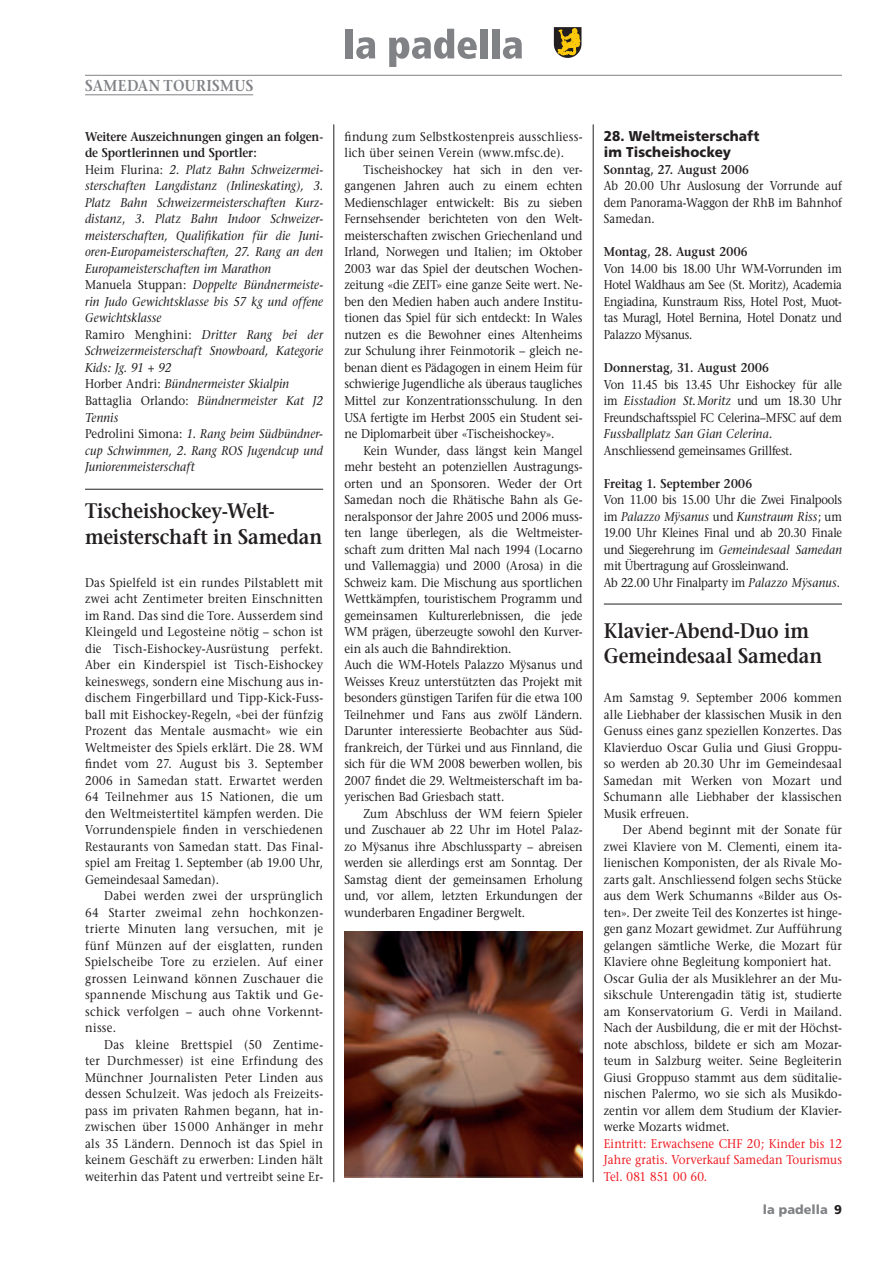
<style>
.page{position:relative;width:893px;height:1263px;background:#fff}
.page>*{position:absolute;margin:0;border:0;box-sizing:border-box;transform-origin:0 0}
.t1{font:600 21px/25.5px "Stone Serif";letter-spacing:-.01em;color:#231f20;scale:.9 1}
.t2{font:600 15.75px "Stone Serif";letter-spacing:.02em;color:#808285;scale:.9 1}
.t3{font:900 14.25px/16.5px "Frutiger";letter-spacing:.01em;color:#231f20;scale:.95 1}
.t4{font:12.75px/16.5px "Stone Serif";color:#231f20;text-align:justify;scale:.9 1}
.t5{font:italic 12.75px/16.5px "Stone Serif";letter-spacing:.015em;color:#231f20;scale:.9 1}
.t6{font:12.75px/16.5px "Stone Serif";color:#231f20;text-align:justify;scale:.88 1}
.t7{font:12.75px/16.5px "Stone Serif";letter-spacing:-.02em;color:#231f20;scale:.88 1}
.t8{font:12.75px/16.5px "Stone Serif";letter-spacing:.01em;color:#ee1d23;text-align:justify;scale:.9 1}
.t9{font:600 12.75px "Stone Serif";letter-spacing:.005em;color:#231f20;scale:.9 1}
.t10{font:12.75px/16.5px "Stone Serif";letter-spacing:.02em;color:#231f20;scale:.9 1}
.t11{font:900 12.75px "Frutiger";color:#808285}
.s1{font-weight:600;font-style:normal}
.s2{font-style:normal}
.s3{font-style:italic}
.s4{color:#231f20}
</style>
<div class="page">
<hr style="left:85px;top:489px;width:238px;height:1px;background:#231f20">
<img style="left:344px;top:931px;width:239px;height:247px">
<hr style="left:604px;top:604px;width:238px;height:1px;background:#231f20">
<hr style="left:85px;top:75px;width:757px;height:1px;background:#808285">
<hr style="left:85px;top:95px;width:168px;height:1px;background:#808285">
<hr style="left:334px;top:124px;width:1px;height:1058px;background:#231f20">
<hr style="left:593px;top:124px;width:1px;height:1058px;background:#231f20">
<div style="left:346px;top:29px;width:7px;height:29px;background:#808285"></div>
<svg style="left:356px;top:37px;width:19px;height:22px"></svg>
<svg style="left:389px;top:29px;width:88px;height:38px"></svg>
<div style="left:480px;top:29px;width:8px;height:29px;background:#808285"></div>
<div style="left:492px;top:29px;width:7px;height:29px;background:#808285"></div>
<svg style="left:503px;top:37px;width:19px;height:22px"></svg>
<svg style="left:554px;top:27px;width:27px;height:31px"></svg>
<p class="t2" style="left:85px;top:80px;width:188px">SAMEDAN TOURISMUS</p>
<p class="t5" style="left:85px;top:130px;width:266px"><span class="s1">Weitere Auszeichnungen gingen an folgen&shy;de Sportlerinnen und Sportler:<br></span><span class="s2">Heim Flurina:</span> 2. Platz Bahn Schweizermei&shy;sterschaften Langdistanz (Inlineskating), 3.<br>Platz Bahn Schweizermeisterschaften Kurz&shy;distanz<span class="s2">,</span> 3. Platz Bahn Indoor Schweizer&shy;meisterschaften, Qualifikation für die Juni&shy;oren-Europameisterschaften, 27. Rang an den Europameisterschaften im Marathon<br><span class="s2">Manuela Stuppan:</span> Doppelte Bündnermeiste&shy;rin Judo Gewichtsklasse bis 57 kg und offene Gewichtsklasse<br><span class="s2">Ramiro Menghini:</span> Dritter Rang bei der Schweizermeisterschaft Snowboard, Kategorie Kids: Jg. 91 + 92<br><span class="s2">Horber Andri:</span> Bündnermeister Skialpin <span class="s2">Battaglia Orlando:</span> Bündnermeister Kat J2<br>Tennis<br><span class="s2">Pedrolini Simona:</span> 1. Rang beim Südbündner&shy;cup Schwimmen, 2. Rang ROS Jugendcup und Juniorenmeisterschaft</p>
<p class="t10" style="left:344px;top:130px;width:266px">findung zum Selbst kostenpreis ausschliess&shy;lich über seinen Verein (www.mfsc.de).</p>
<p class="t4" style="left:344px;top:163px;width:266px;text-indent:19px">Tischeishockey hat sich in den ver&shy;gangenen Jahren auch zu einem echten Medienschlager entwickelt: Bis zu sieben Fernsehsender berichteten von den Welt&shy;meisterschaften zwischen Griechenland und Irland, Norwegen und Italien; im Oktober 2003 war das Spiel der deutschen Wochen&shy;zeitung «die ZEIT» eine ganze Seite wert. Ne&shy;ben den Medien haben auch andere Institu&shy;tionen das Spiel für sich entdeckt: In Wales nutzen es die Bewohner eines Altenheims zur Schulung ihrer Feinmotorik – gleich ne&shy;benan dient es Pädagogen in einem Heim für schwierige Jugendliche als überaus taugliches Mittel zur Konzentrationsschulung. In den USA fertigte im Herbst 2005 ein Student sei&shy;ne Diplomarbeit über «Tischeishockey».</p>
<p class="t4" style="left:344px;top:443px;width:266px;text-align:left;text-indent:19px">Kein Wunder, dass längst kein Mangel mehr besteht an potenziellen Austragungs&shy;orten und an Sponsoren. Weder der Ort Samedan noch die Rhätische Bahn als Ge&shy;neralsponsor der Jahre 2005 und 2006 muss&shy;ten lange überlegen, als die Weltmeister&shy;schaft zum dritten Mal nach 1994 (Locarno und Vallemaggia) und 2000 (Arosa) in die Schweiz kam. Die Mischung aus sportlichen Wettkämpfen, touristischem Programm und gemeinsamen Kulturerlebnissen, die jede WM prägen, überzeugte sowohl den Kurver&shy;ein als auch die Bahndirektion.<br>Auch die WM-Hotels Palazzo Mÿsanus und Weisses Kreuz unterstützten das Projekt mit besonders günstigen Tarifen für die etwa 100<br>Teilnehmer und Fans aus zwölf Ländern.<br>Darunter interessierte Beobachter aus Süd&shy;frankreich, der Türkei und aus Finnland, die sich für die WM 2008 bewerben wollen, bis 2007 findet die 29. Weltmeisterschaft im ba&shy;yerischen Bad Griesbach statt.</p>
<p class="t4" style="left:344px;top:806px;width:266px;text-indent:19px">Zum Abschluss der WM feiern Spieler und Zuschauer ab 22 Uhr im Hotel Palaz&shy;zo Mÿsanus ihre Abschlussparty – abreisen werden sie allerdings erst am Sonntag. Der Samstag dient der gemeinsamen Erholung und, vor allem, letzten Erkundungen der wunderbaren Engadiner Bergwelt.</p>
<h1 class="t1" style="left:85px;top:501px;width:265px">Tischeishockey-Welt&shy;meisterschaft in Samedan</h1>
<p class="t4" style="left:85px;top:575px;width:266px">Das Spielfeld ist ein rundes Pilstablett mit zwei acht Zentimeter breiten Einschnitten im Rand. Das sind die Tore. Ausserdem sind Kleingeld und Legosteine nötig – schon ist die Tisch-Eishockey-Ausrüstung perfekt.<br>Aber ein Kinderspiel ist Tisch-Eishockey keineswegs, sondern eine Mischung aus in&shy;dischem Fingerbillard und Tipp-Kick-Fuss&shy;ball mit Eishockey-Regeln, «bei der fünfzig Prozent das Mentale ausmacht» wie ein Weltmeister des Spiels erklärt. Die 28. WM findet vom 27. August bis 3. September 2006 in Samedan statt. Erwartet werden 64 Teilnehmer aus 15 Nationen, die um den Weltmeistertitel kämpfen werden. Die Vorrundenspiele finden in verschiedenen Restaurants von Samedan statt. Das Final&shy;spiel am Freitag 1. September (ab 19.00 Uhr, Gemeindesaal Samedan).</p>
<p class="t4" style="left:85px;top:889px;width:266px;text-indent:19px">Dabei werden zwei der ursprünglich 64 Starter zweimal zehn hochkonzen&shy;trierte Minuten lang versuchen, mit je fünf Münzen auf der eisglatten, runden Spielscheibe Tore zu erzielen. Auf einer grossen Leinwand können Zuschauer die spannende Mischung aus Taktik und Ge&shy;schick verfolgen – auch ohne Vorkennt&shy;nisse.</p>
<p class="t4" style="left:85px;top:1037px;width:266px;text-indent:19px">Das kleine Brettspiel (50 Zentime&shy;ter Durchmesser) ist eine Erfindung des Münchner Journalisten Peter Linden aus dessen Schulzeit. Was jedoch als Freizeits&shy;pass im privaten Rahmen begann, hat in&shy;zwischen über 15 000 Anhänger in mehr als 35 Ländern. Dennoch ist das Spiel in keinem Geschäft zu erwerben: Linden hält weiterhin das Patent und vertreibt seine Er-</p>
<p class="t3" style="left:604px;top:129px;width:165px">28. Weltmeisterschaft im Tischeishockey</p>
<p class="t9" style="left:604px;top:165px;width:163px">Sonntag, 27. August 2006</p>
<p class="t6" style="left:604px;top:179px;width:272px">Ab 20.00 Uhr Auslosung der Vorrunde auf dem Panorama-Waggon der RhB im Bahnhof Samedan.</p>
<p class="t9" style="left:604px;top:247px;width:161px">Montag, 28. August 2006</p>
<p class="t6" style="left:604px;top:262px;width:272px">Von 14.00 bis 18.00 Uhr WM-Vorrunden im Hotel Waldhaus am See (St. Moritz), Academia Engiadina, Kunstraum Riss, Hotel Post, Muot&shy;tas Muragl, Hotel Bernina, Hotel Donatz und Palazzo Mÿsanus.</p>
<p class="t9" style="left:604px;top:363px;width:185px">Donnerstag, 31. August 2006</p>
<p class="t6" style="left:604px;top:377px;width:272px">Von 11.45 bis 13.45 Uhr Eishockey für alle im <span class="s3">Eisstadion St. Moritz</span> und um 18.30 Uhr Freundschaftsspiel FC Celerina–MFSC auf dem</p>
<p class="t5" style="left:604px;top:427px;width:189px">Fussballplatz San Gian Celerina.</p>
<p class="t7" style="left:604px;top:443px;width:216px">Anschliessend gemeinsames Grillfest.</p>
<p class="t9" style="left:604px;top:478px;width:166px">Freitag 1. September 2006</p>
<p class="t7" style="left:604px;top:493px;width:272px">Von 11.00 bis 15.00 Uhr die Zwei Finalpools im <span class="s3">Palazzo Mÿsanus</span> und <span class="s3">Kunstraum Riss</span>; um 19.00 Uhr Kleines Final und ab 20.30 Finale und Siegerehrung im <span class="s3">Gemeindesaal Samedan </span>mit Übertragung auf Grossleinwand.<br>Ab 22.00 Uhr Finalparty im <span class="s3">Palazzo Mÿsanus</span>.</p>
<h1 class="t1" style="left:604px;top:620px;width:244px">Klavier-Abend-Duo im<br>Gemeindesaal Samedan</h1>
<p class="t4" style="left:604px;top:691px;width:266px">Am Samstag 9. September 2006 kommen alle Liebhaber der klassischen Musik in den Genuss eines ganz speziellen Konzertes. Das Klavierduo Oscar Gulia und Giusi Groppu&shy;so werden ab 20.30 Uhr im Gemeindesaal Samedan mit Werken von Mozart und Schumann alle Liebhaber der klassischen Musik erfreuen.</p>
<p class="t4" style="left:604px;top:823px;width:266px;text-align:left;text-indent:19px">Der Abend beginnt mit der Sonate für zwei Klaviere von M. Clementi, einem ita&shy;lienischen Komponisten, der als Rivale Mo&shy;zarts galt. Anschliessend folgen sechs Stücke aus dem Werk Schumanns «Bilder aus Os&shy;ten». Der zweite Teil des Konzertes ist hinge&shy;gen ganz Mozart gewidmet. Zur Aufführung gelangen sämtliche Werke, die Mozart für Klaviere ohne Begleitung komponiert hat.<br>Oscar Gulia der als Musiklehrer an der Mu&shy;sikschule Unterengadin tätig ist, studierte am Konservatorium G. Verdi in Mailand.<br>Nach der Ausbildung, die er mit der Höchst&shy;note abschloss, bildete er sich am Mozar&shy;teum in Salzburg weiter. Seine Begleiterin Giusi Groppuso stammt aus dem süditalie&shy;nischen Palermo, wo sie sich als Musikdo&shy;zentin vor allem dem Studium der Klavier&shy;werke Mozarts widmet.</p>
<p class="t8" style="left:604px;top:1136px;width:266px">Eintritt: Erwachsene CHF 20; Kinder bis 12<br>Jahre gratis. Vorverkauf Samedan Tourismus Tel. 081 851 00 60.</p>
<p class="t11" style="left:763px;top:1204px;width:81px">la padella <span class="s4">9</span></p>
</div>
